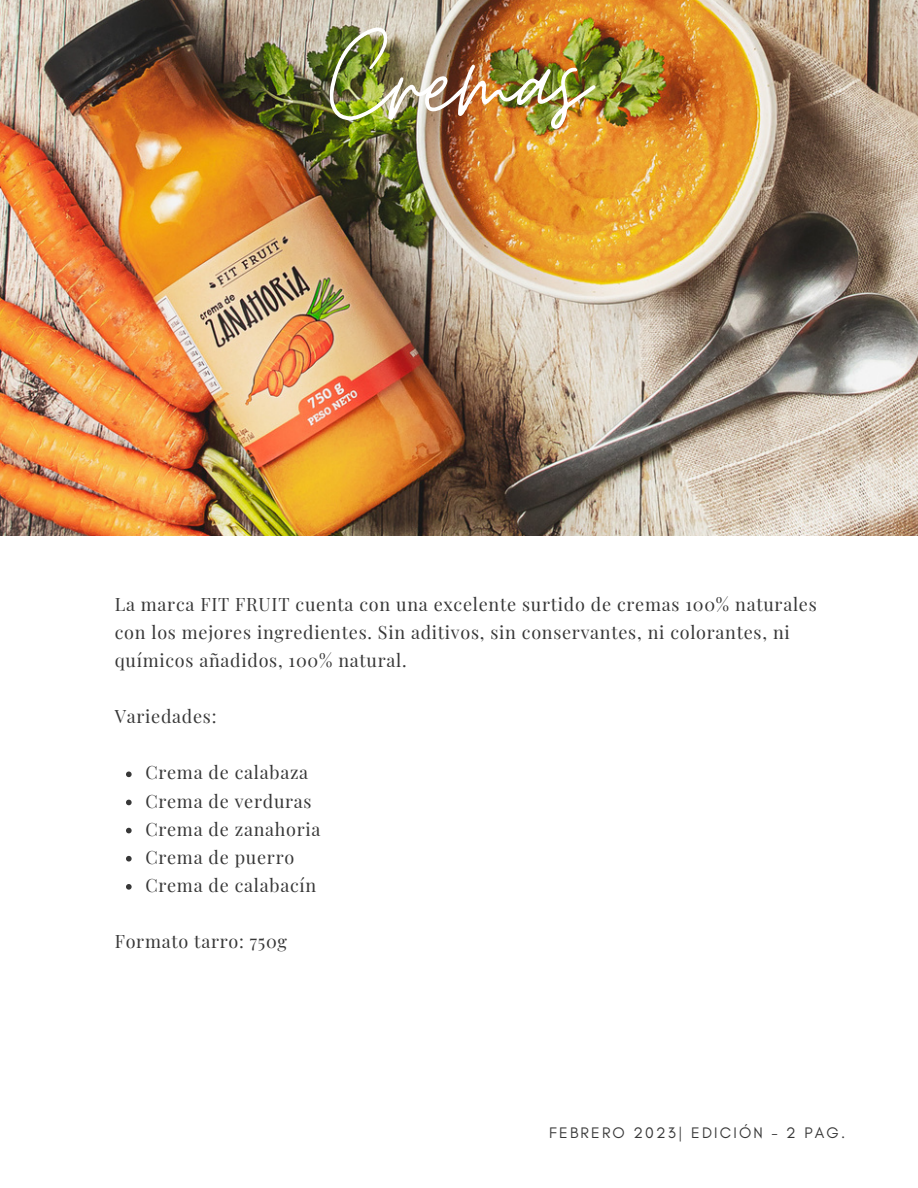
<style>
.page{position:relative;width:918px;height:1188px;background:#fff}
.page>*{position:absolute;margin:0;border:0;box-sizing:border-box;transform-origin:0 0}
.t1{font:144.3px "Moon Time";color:#fff}
.t2{font:18px/28.2px "Playfair Display";letter-spacing:.04em;color:#373737}
.t3{font:15.6px "Glacial Indifference";letter-spacing:.14em;color:#373737}
</style>
<div class="page">
<img style="left:0;top:0;width:918px;height:536px">
<svg style="left:126px;top:772px;width:6px;height:5px"></svg>
<svg style="left:126px;top:800px;width:6px;height:5px"></svg>
<svg style="left:126px;top:828px;width:6px;height:5px"></svg>
<svg style="left:126px;top:856px;width:6px;height:6px"></svg>
<svg style="left:126px;top:884px;width:6px;height:6px"></svg>
<h1 class="t1" style="left:330px;top:-5px;width:260px">Cremas</h1>
<p class="t2" style="left:115px;top:589px;width:704px">La marca FIT FRUIT cuenta con una excelente surtido de cremas 100% naturales con los mejores ingredientes. Sin aditivos, sin conservantes, ni colorantes, ni químicos añadidos, 100% natural.</p>
<p class="t2" style="left:115px;top:702px;width:103px">Variedades:</p>
<p class="t2" style="left:145px;top:758px;width:177px">Crema de calabaza<br>Crema de verduras<br>Crema de zanahoria<br>Crema de puerro<br>Crema de calabacín</p>
<p class="t2" style="left:115px;top:927px;width:174px">Formato tarro: 750g</p>
<p class="t3" style="left:549px;top:1123px;width:297px">FEBRERO 2023| EDICIÓN - 2 PAG.</p>
</div>
